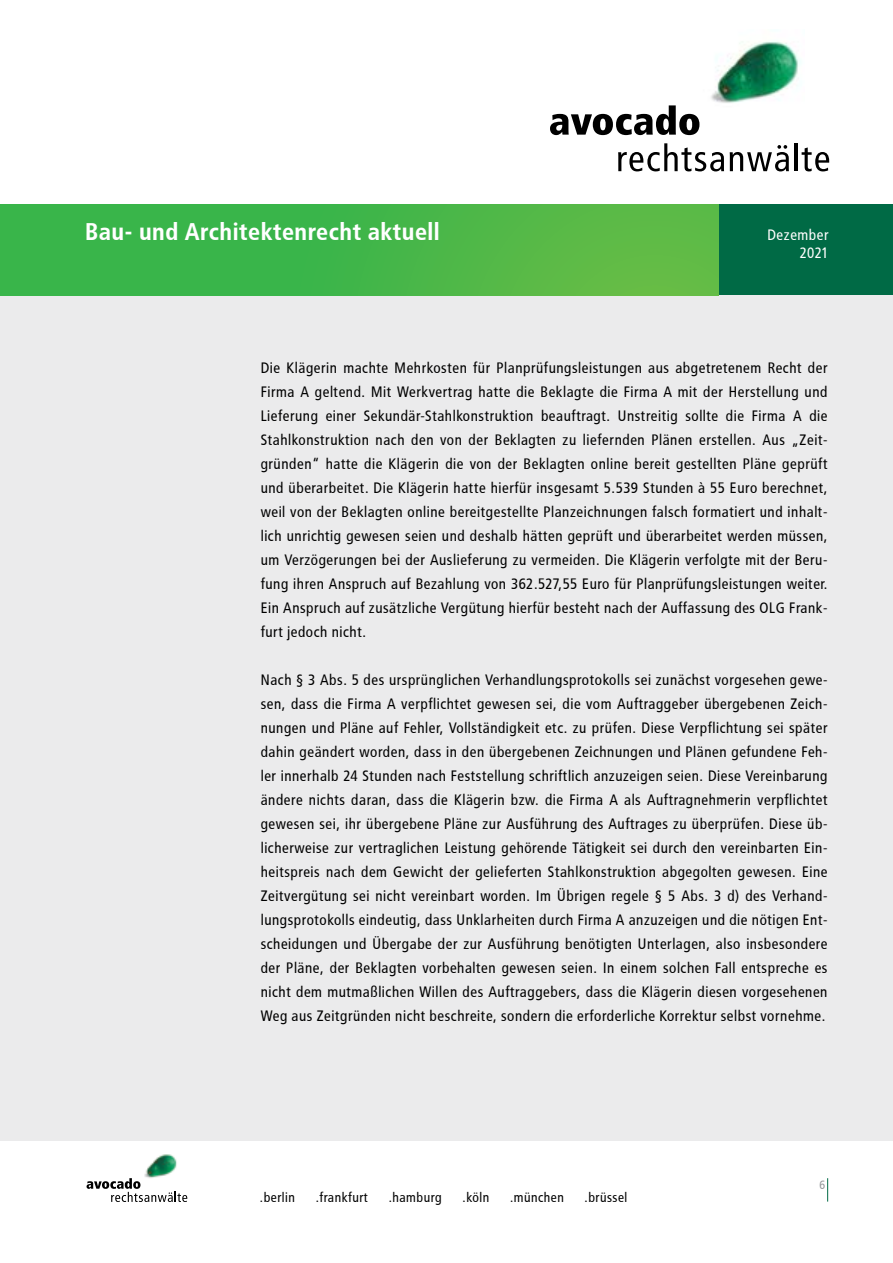
<style>
.page{position:relative;width:893px;height:1263px;background:#fff}
.page>*{position:absolute;margin:0;border:0;box-sizing:border-box;transform-origin:0 0}
.t1{font:700 24px "Avocado";color:#fff}
.t2{font:15px/24px "Avocado";color:#000;text-align:justify}
.t3{font:15px/18px "Avocado";color:#fff;text-align:right}
.t4{font:13.5px "Avocado";color:#000}
.t5{font:12px "Avocado";color:#97999c}
</style>
<div class="page">
<img style="left:711px;top:41px;width:90px;height:62px">
<svg style="left:550px;top:105px;width:149px;height:30px"></svg>
<svg style="left:618px;top:143px;width:106px;height:28px"></svg>
<svg style="left:730px;top:145px;width:59px;height:26px"></svg>
<hr style="left:795px;top:143px;width:3px;height:28px;background:#000">
<svg style="left:802px;top:147px;width:27px;height:24px"></svg>
<div style="left:719px;top:204px;width:174px;height:92px;background:#006a45"></div>
<svg style="left:827px;top:1178px;width:1px;height:23px"></svg>
<div style="left:0;top:296px;width:893px;height:845px;background:#ebebec"></div>
<img style="left:144px;top:1154px;width:33px;height:24px">
<svg style="left:87px;top:1178px;width:100px;height:24px"></svg>
<div style="left:0;top:204px;width:719px;height:92px;background:linear-gradient(to right,#2eb34b,#61bb46)"></div>
<h1 class="t1" style="left:85px;top:218px;width:357px">Bau- und Architektenrecht aktuell</h1>
<p class="t3" style="left:767px;top:226px;width:63px">Dezember<br>2021</p>
<p class="t2" style="left:261px;top:355px;width:569px">Die Klägerin machte Mehrkosten für Planprüfungsleistungen aus abgetretenem Recht der Firma A geltend. Mit Werkvertrag hatte die Beklagte die Firma A mit der Herstellung und Lieferung einer Sekundär-Stahlkonstruktion beauftragt. Unstreitig sollte die Firma A die Stahlkonstruktion nach den von der Beklagten zu liefernden Plänen erstellen. Aus „Zeit&shy;gründen“ hatte die Klägerin die von der Beklagten online bereit gestellten Pläne geprüft und überarbeitet. Die Klägerin hatte hierfür insgesamt 5.539 Stunden à 55 Euro berechnet, weil von der Beklagten online bereitgestellte Planzeichnungen falsch formatiert und inhalt&shy;lich unrichtig gewesen seien und deshalb hätten geprüft und überarbeitet werden müssen, um Verzögerungen bei der Auslieferung zu vermeiden. Die Klägerin verfolgte mit der Beru&shy;fung ihren Anspruch auf Bezahlung von 362.527,55 Euro für Planprüfungsleistungen weiter.<br>Ein Anspruch auf zusätzliche Vergütung hierfür besteht nach der Auffassung des OLG Frank&shy;furt jedoch nicht.</p>
<p class="t2" style="left:261px;top:667px;width:569px">Nach § 3 Abs. 5 des ursprünglichen Verhandlungsprotokolls sei zunächst vorgesehen gewe&shy;sen, dass die Firma A verpflichtet gewesen sei, die vom Auftraggeber übergebenen Zeich&shy;nungen und Pläne auf Fehler, Vollständigkeit etc. zu prüfen. Diese Verpflichtung sei später dahin geändert worden, dass in den übergebenen Zeichnungen und Plänen gefundene Feh&shy;ler innerhalb 24 Stunden nach Feststellung schriftlich anzuzeigen seien. Diese Vereinbarung ändere nichts daran, dass die Klägerin bzw. die Firma A als Auftragnehmerin verpflichtet gewesen sei, ihr übergebene Pläne zur Ausführung des Auftrages zu überprüfen. Diese üb&shy;licherweise zur vertraglichen Leistung gehörende Tätigkeit sei durch den vereinbarten Ein&shy;heitspreis nach dem Gewicht der gelieferten Stahlkonstruktion abgegolten gewesen. Eine Zeitvergütung sei nicht vereinbart worden. Im Übrigen regele § 5 Abs. 3 d) des Verhand&shy;lungsprotokolls eindeutig, dass Unklarheiten durch Firma A anzuzeigen und die nötigen Ent&shy;scheidungen und Übergabe der zur Ausführung benötigten Unterlagen, also insbesondere der Pläne, der Beklagten vorbehalten gewesen seien. In einem solchen Fall entspreche es nicht dem mutmaßlichen Willen des Auftraggebers, dass die Klägerin diesen vorgesehenen Weg aus Zeitgründen nicht beschreite, sondern die erforderliche Korrektur selbst vornehme.</p>
<p class="t4" style="left:260px;top:1189px;width:37px">.berlin</p>
<p class="t4" style="left:316px;top:1189px;width:54px">.frankfurt</p>
<p class="t4" style="left:389px;top:1189px;width:55px">.hamburg</p>
<p class="t4" style="left:463px;top:1189px;width:29px">.köln</p>
<p class="t4" style="left:510px;top:1189px;width:56px">.münchen</p>
<p class="t4" style="left:585px;top:1189px;width:45px">.brüssel</p>
<p class="t5" style="left:819px;top:1178px;width:8px">6</p>
</div>
